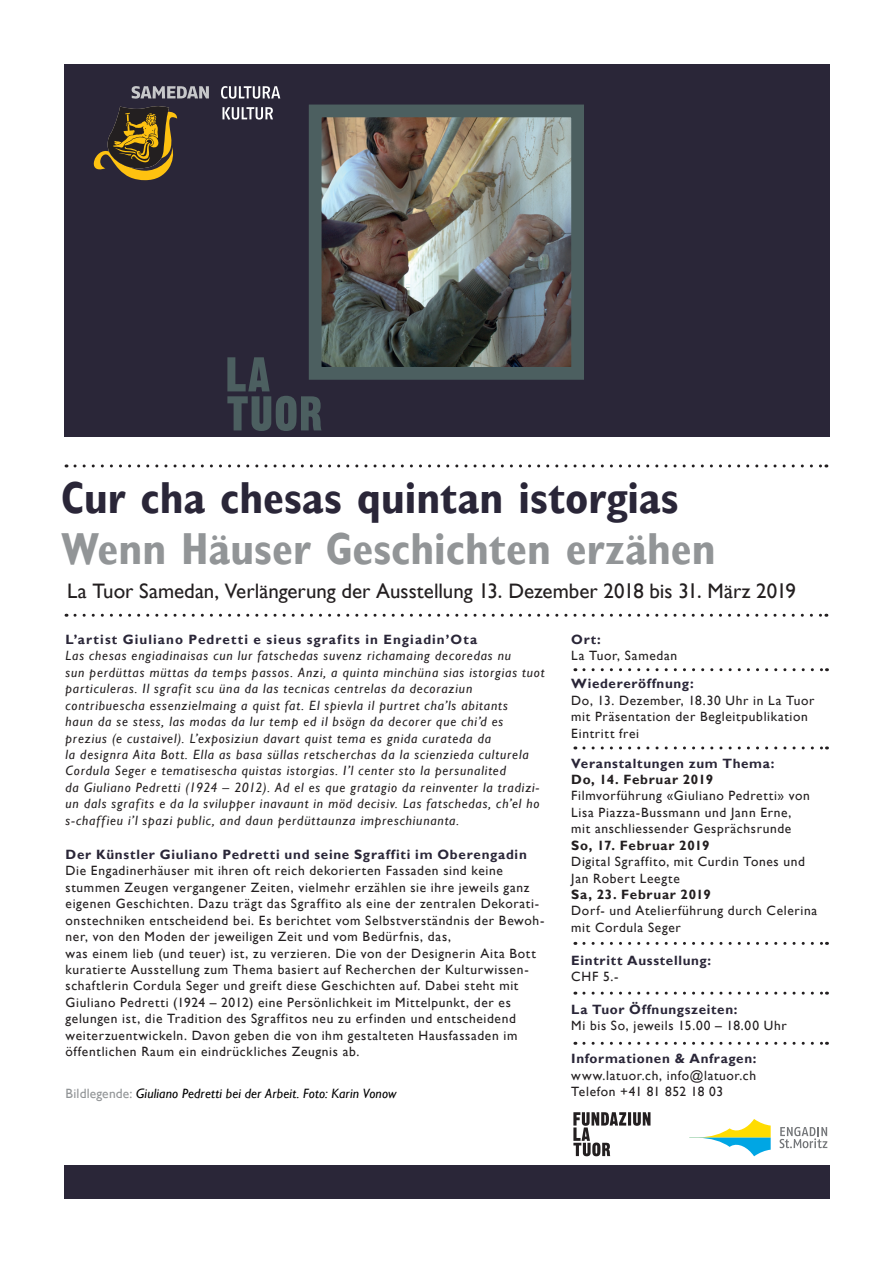
<style>
.page{position:relative;width:893px;height:1263px;background:#fff}
.page>*{position:absolute;margin:0;border:0;box-sizing:border-box;transform-origin:0 0}
.t1{font:700 44.85px "Gill Sans Condensed";color:#2a2638}
.t2{font:700 44.85px "Gill Sans Condensed";color:#929597}
.t3{font:20.85px "Gill Sans";color:#231f20}
.t4{font:13.5px/16.5px "Gill Sans";letter-spacing:.05em;color:#231f20}
.t5{font:italic 13.5px/16.5px "Gill Sans";letter-spacing:.06em;color:#231f20}
.t6{font:700 13.5px "Gill Sans";letter-spacing:.055em;color:#2a2638}
.t7{font:italic 13.5px "Gill Sans";letter-spacing:.01em;color:#000001}
.t8{font:700 13.5px "Gill Sans";letter-spacing:.08em;color:#2a2638}
.t9{font:700 13.5px "Gill Sans";letter-spacing:.055em;color:#231f20}
.s1{font-style:normal;color:#929597}
</style>
<div class="page">
<div style="left:64px;top:64px;width:765px;height:373px;background:#2a2638"></div>
<img style="left:323px;top:119px;width:247px;height:247px">
<div style="left:309px;top:105px;width:275px;height:275px;border:13px solid #4c5f60"></div>
<svg style="left:75px;top:464px;width:752px;height:3px"></svg>
<svg style="left:75px;top:614px;width:752px;height:3px"></svg>
<svg style="left:584px;top:746px;width:243px;height:3px"></svg>
<svg style="left:584px;top:668px;width:243px;height:3px"></svg>
<svg style="left:584px;top:942px;width:243px;height:3px"></svg>
<svg style="left:584px;top:992px;width:243px;height:3px"></svg>
<svg style="left:584px;top:1042px;width:243px;height:3px"></svg>
<div style="left:64px;top:1165px;width:765px;height:34px;background:#2a2638"></div>
<svg style="left:573px;top:1112px;width:77px;height:44px"></svg>
<svg style="left:689px;top:1119px;width:82px;height:37px"></svg>
<svg style="left:780px;top:1127px;width:47px;height:21px"></svg>
<svg style="left:227px;top:357px;width:95px;height:74px"></svg>
<svg style="left:93px;top:86px;width:116px;height:94px"></svg>
<svg style="left:221px;top:86px;width:59px;height:13px"></svg>
<svg style="left:222px;top:107px;width:51px;height:13px"></svg>
<h1 class="t1" style="left:61px;top:471px;width:619px">Cur cha chesas quintan istorgias</h1>
<h1 class="t2" style="left:61px;top:521px;width:656px">Wenn Häuser Geschichten erzähen</h1>
<h2 class="t3" style="left:67px;top:579px;width:730px">La Tuor Samedan, Verlängerung der Ausstellung 13. Dezember 2018 bis 31. März 2019</h2>
<p class="t8" style="left:66px;top:631px;width:413px">L’artist Giuliano Pedretti e sieus sgrafits in Engiadin’Ota</p>
<p class="t5" style="left:66px;top:648px;width:480px">Las chesas engiadinaisas cun lur fatschedas suvenz richamaing decoredas nu<br>sun perdüttas müttas da temps passos. Anzi, a quinta minchüna sias istorgias tuot particuleras. Il sgrafit scu üna da las tecnicas centrelas da decoraziun contribuescha essenzielmaing a quist fat. El spievla il purtret cha’ls abitants<br>haun da se stess, las modas da lur temp ed il bsögn da decorer que chi’d es prezius (e custaivel). L’exposiziun davart quist tema es gnida curateda da<br>la designra Aita Bott. Ella as basa süllas retscherchas da la scienzieda culturela Cordula Seger e tematisescha quistas istorgias. I’l center sto la persunalited<br>da Giuliano Pedretti (1924 – 2012). Ad el es que gratagio da reinventer la tradizi&shy;un dals sgrafits e da la svilupper inavaunt in möd decisiv. Las fatschedas, ch’el ho s-chaffieu i’l spazi public, and daun perdüttaunza impreschiunanta.</p>
<p class="t6" style="left:66px;top:846px;width:463px">Der Künstler Giuliano Pedretti und seine Sgraffiti im Oberengadin</p>
<p class="t4" style="left:66px;top:863px;width:480px">Die Engadinerhäuser mit ihren oft reich dekorierten Fassaden sind keine stummen Zeugen vergangener Zeiten, vielmehr erzählen sie ihre jeweils ganz eigenen Geschichten. Dazu trägt das Sgraffito als eine der zentralen Dekorati&shy;onstechniken entscheidend bei. Es berichtet vom Selbstverständnis der Bewoh&shy;ner, von den Moden der jeweiligen Zeit und vom Bedürfnis, das,<br>was einem lieb (und teuer) ist, zu verzieren. Die von der Designerin Aita Bott kuratierte Ausstellung zum Thema basiert auf Recherchen der Kulturwissen&shy;schaftlerin Cordula Seger und greift diese Geschichten auf. Dabei steht mit Giuliano Pedretti (1924 – 2012) eine Persönlichkeit im Mittelpunkt, der es gelungen ist, die Tradition des Sgraffitos neu zu erfinden und entscheidend weiterzuentwickeln. Davon geben die von ihm gestalteten Hausfassaden im öffentlichen Raum ein eindrückliches Zeugnis ab.</p>
<p class="t7" style="left:66px;top:1086px;width:332px"><span class="s1">Bildlegende:</span> Giuliano Pedretti bei der Arbeit. Foto: Karin Vonow</p>
<p class="t6" style="left:571px;top:631px;width:31px">Ort:</p>
<p class="t4" style="left:571px;top:647px;width:107px">La Tuor, Samedan</p>
<p class="t6" style="left:571px;top:676px;width:124px">Wiedereröffnung:</p>
<p class="t4" style="left:571px;top:692px;width:245px">Do, 13. Dezember, 18.30 Uhr in La Tuor mit Präsentation der Begleitpublikation<br>Eintritt frei</p>
<p class="t6" style="left:571px;top:755px;width:205px">Veranstaltungen zum Thema:</p>
<p class="t9" style="left:571px;top:771px;width:143px">Do, 14. Februar 2019</p>
<p class="t4" style="left:571px;top:788px;width:240px">Filmvorführung «Giuliano Pedretti» von<br>Lisa Piazza-Bussmann und Jann Erne, mit anschliessender Gesprächsrunde</p>
<p class="t9" style="left:571px;top:837px;width:140px">So, 17. Februar 2019</p>
<p class="t4" style="left:571px;top:853px;width:235px">Digital Sgraffito, mit Curdin Tones und<br>Jan Robert Leegte</p>
<p class="t9" style="left:571px;top:886px;width:141px">Sa, 23. Februar 2019</p>
<p class="t4" style="left:571px;top:903px;width:247px">Dorf- und Atelierführung durch Celerina mit Cordula Seger</p>
<p class="t6" style="left:571px;top:952px;width:141px">Eintritt Ausstellung:</p>
<p class="t4" style="left:571px;top:968px;width:49px">CHF 5.-</p>
<p class="t6" style="left:571px;top:1001px;width:168px">La Tuor Öffnungszeiten:</p>
<p class="t4" style="left:571px;top:1018px;width:217px">Mi bis So, jeweils 15.00 – 18.00 Uhr</p>
<p class="t6" style="left:571px;top:1050px;width:187px">Informationen &amp; Anfragen:</p>
<p class="t4" style="left:571px;top:1067px;width:186px">www.latuor.ch, info@latuor.ch<br>Telefon +41 81 852 18 03</p>
</div>
